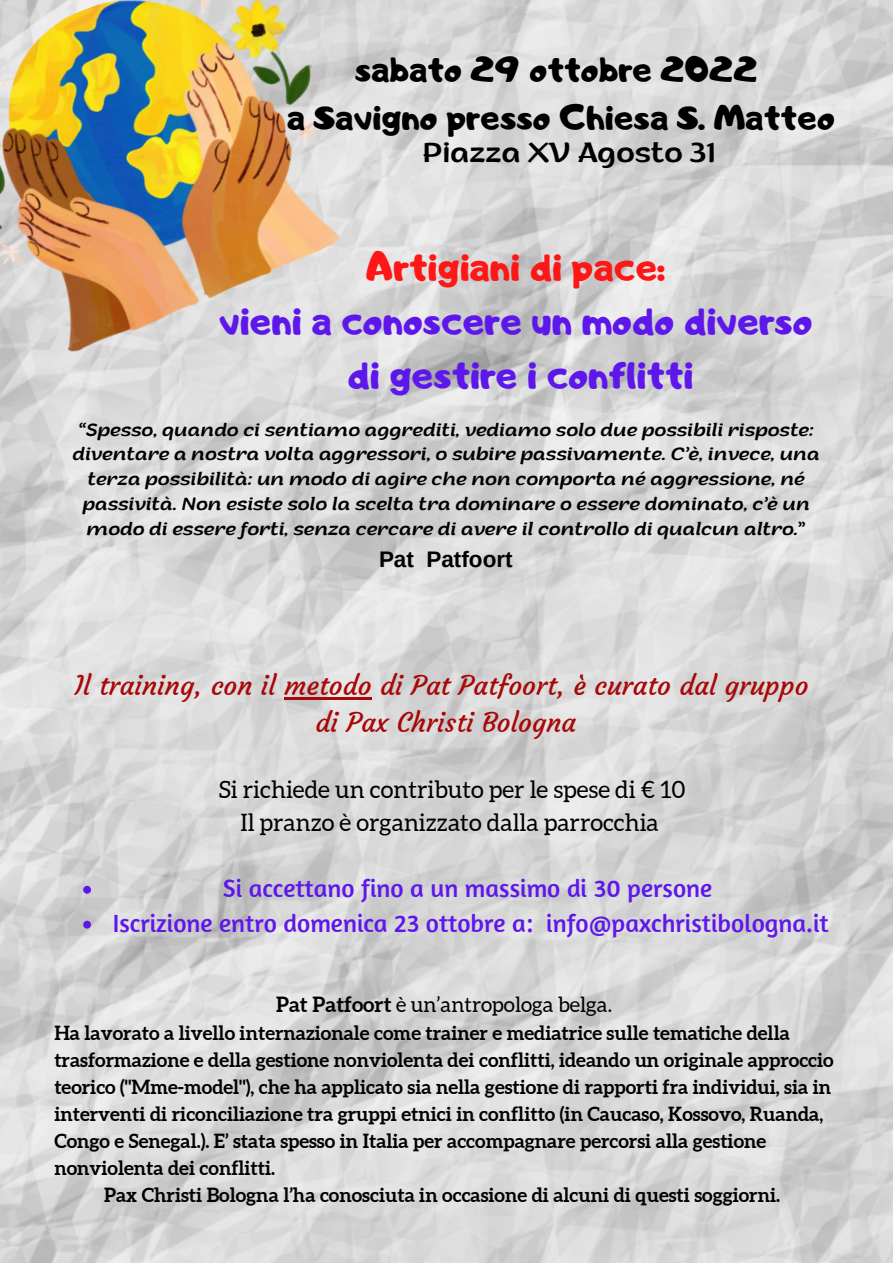
<style>
.page{position:relative;width:893px;height:1264px;background:#fff}
.page>*{position:absolute;margin:0;border:0;box-sizing:border-box;transform-origin:0 0}
.t1{font:39px/54px "Adigiana Toybox";color:#5e17eb;text-align:center}
.t2{font:39px "Adigiana Toybox";color:#ff1616}
.t3{font:35.25px/48.8px "Adigiana Toybox";color:#000;text-align:center}
.t4{font:28.05px "ZT Arturo";color:#000}
.t5{font:27px/37px "Courgette";color:#a80808;text-align:center}
.t6{font:25.5px/34.8px "Amaranth";color:#5e17eb;text-align:center}
.t7{font:24px/32.5px "Aleo";color:#000;text-align:center}
.t8{font:700 22.5px "Arimo";color:#000}
.t9{font:21px "Aleo";color:#000}
.t10{font:700 19.5px "Aleo";color:#000}
.t11{font:italic 18px/24.8px "ZT Arturo";color:#000;text-align:center}
.s1{font-style:normal}
.s2{font-weight:700}
</style>
<div class="page">
<img style="left:0;top:0;width:892px;height:1262px">
<img style="left:0;top:0;width:378px;height:373px">
<hr style="left:284px;top:697px;width:88px;height:2px;background:#a80808">
<svg style="left:83px;top:885px;width:8px;height:8px"></svg>
<svg style="left:83px;top:920px;width:8px;height:8px"></svg>
<h2 class="t3" style="left:287px;top:44px;width:549px">sabato 29 ottobre 2022<br>a Savigno presso Chiesa S. Matteo</h2>
<h3 class="t4" style="left:422px;top:141px;width:295px">Piazza XV Agosto 31</h3>
<h1 class="t2" style="left:366px;top:241px;width:300px">Artigiani di pace:</h1>
<h1 class="t1" style="left:219px;top:293px;width:595px">vieni a conoscere un modo diverso di gestire i conflitti</h1>
<p class="t11" style="left:72px;top:419px;width:748px">“Spesso, quando ci sentiamo aggrediti, vediamo solo due possibili risposte: diventare a nostra volta aggressori, o subire passivamente. C’è, invece, una terza possibilità: un modo di agire che non comporta né aggressione, né passività. Non esiste solo la scelta tra dominare o essere dominato, c’è un modo di essere forti, senza cercare di avere il controllo di qualcun altro.<span class="s1">”</span></p>
<p class="t8" style="left:379px;top:547px;width:135px">Pat Patfoort</p>
<h3 class="t5" style="left:74px;top:666px;width:735px">Il training, con il metodo di Pat Patfoort, è curato dal gruppo di Pax Christi Bologna</h3>
<p class="t7" style="left:219px;top:773px;width:468px">Si richiede un contributo per le spese di € 10<br>Il pranzo è organizzato dalla parrocchia</p>
<h3 class="t6" style="left:113px;top:870px;width:717px">Si accettano fino a un massimo di 30 persone<br>Iscrizione entro domenica 23 ottobre a: info@paxchristibologna.it</h3>
<p class="t9" style="left:276px;top:992px;width:337px"><span class="s2">Pat Patfoort</span> è un’antropologa belga.</p>
<p class="t10" style="left:54px;top:1021px;width:737px">Ha lavorato a livello internazionale come trainer e mediatrice sulle tematiche della</p>
<p class="t10" style="left:54px;top:1048px;width:780px">trasformazione e della gestione nonviolenta dei conflitti, ideando un originale approccio</p>
<p class="t10" style="left:54px;top:1075px;width:778px">teorico ("Mme-model"), che ha applicato sia nella gestione di rapporti fra individui, sia in</p>
<p class="t10" style="left:54px;top:1102px;width:770px">interventi di riconciliazione tra gruppi etnici in conflitto (in Caucaso, Kossovo, Ruanda,</p>
<p class="t10" style="left:54px;top:1129px;width:713px">Congo e Senegal.). E’ stata spesso in Italia per accompagnare percorsi alla gestione</p>
<p class="t10" style="left:54px;top:1156px;width:222px">nonviolenta dei conflitti.</p>
<p class="t10" style="left:104px;top:1183px;width:677px">Pax Christi Bologna l’ha conosciuta in occasione di alcuni di questi soggiorni.</p>
</div>
